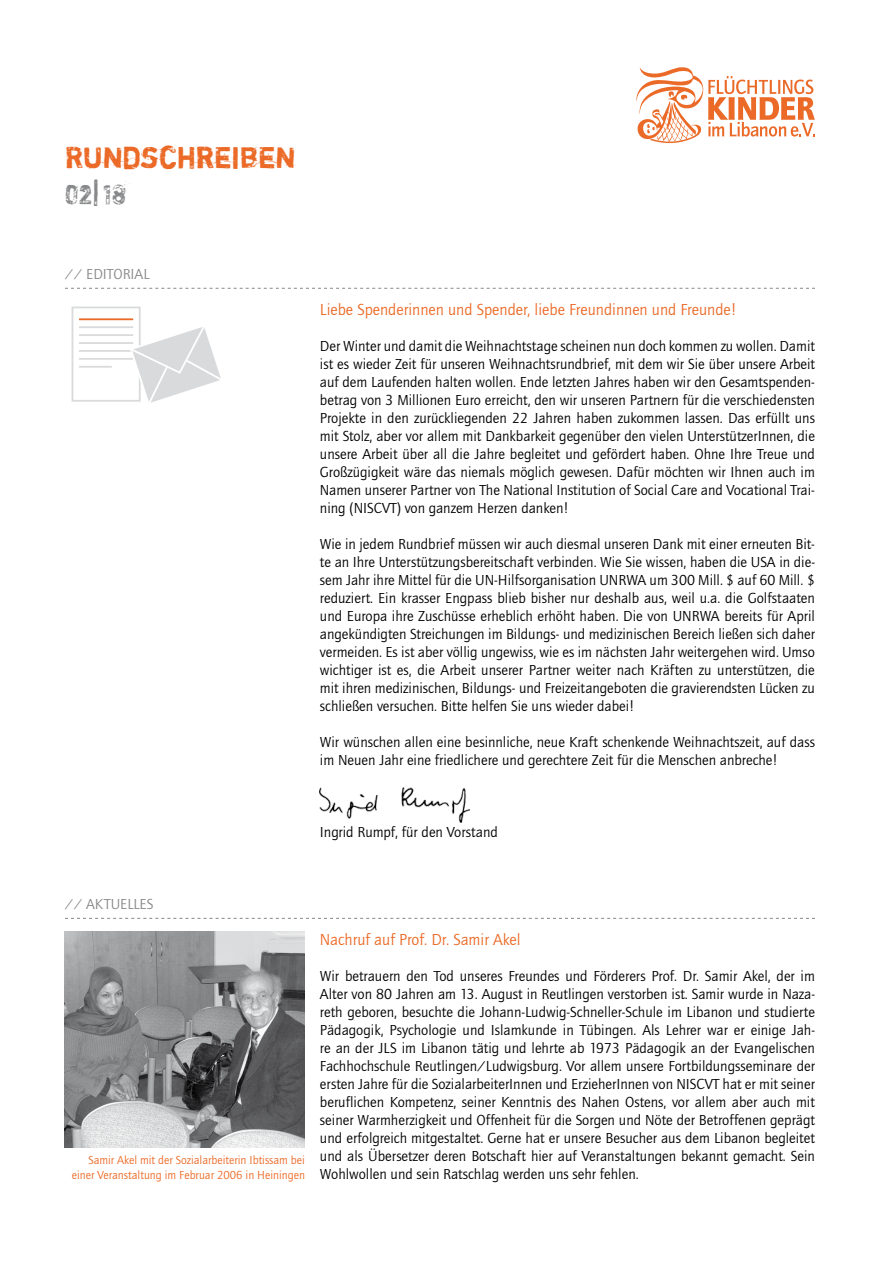
<style>
.page{position:relative;width:893px;height:1263px;background:#fff}
.page>*{position:absolute;margin:0;border:0;box-sizing:border-box;transform-origin:0 0}
.t1{font:30px "Shortcut";color:#eb6a27}
.t2{font:27px "Shortcut";color:#87888a}
.t3{font:16.5px "Quay Sans EFOP";color:#eb6a27}
.t4{font:15px/18px "Quay Sans EFOP";color:#000;text-align:justify}
.t5{font:15px "Quay Sans EFOP";color:#87888a}
.t6{font:12px/15px "Quay Sans EFOP";color:#eb6a27;text-align:right}
</style>
<div class="page">
<svg style="left:636px;top:67px;width:179px;height:76px"></svg>
<svg style="left:65px;top:288px;width:750px;height:1px"></svg>
<svg style="left:65px;top:918px;width:750px;height:1px"></svg>
<div style="left:72px;top:307px;width:69px;height:95px;border:2px solid #d9dadb"></div>
<hr style="left:79px;top:318px;width:54px;height:2px;background:#eb6a27">
<hr style="left:79px;top:326px;width:54px;height:2px;background:#d9dadb">
<hr style="left:79px;top:334px;width:54px;height:2px;background:#d9dadb">
<hr style="left:79px;top:342px;width:54px;height:2px;background:#d9dadb">
<hr style="left:79px;top:350px;width:54px;height:2px;background:#d9dadb">
<hr style="left:79px;top:358px;width:54px;height:2px;background:#d9dadb">
<hr style="left:79px;top:366px;width:33px;height:2px;background:#d9dadb">
<svg style="left:128px;top:323px;width:93px;height:80px"></svg>
<img style="left:320px;top:787px;width:150px;height:36px">
<img style="left:65px;top:931px;width:240px;height:216px">
<h1 class="t1" style="left:65px;top:139px;width:232px">RUNDSCHREIBEN</h1>
<h2 class="t2" style="left:65px;top:178px;width:63px">02|18</h2>
<p class="t5" style="left:65px;top:266px;width:86px">// EDITORIAL</p>
<p class="t3" style="left:320px;top:300px;width:418px">Liebe Spenderinnen und Spender, liebe Freundinnen und Freunde!</p>
<p class="t4" style="left:320px;top:337px;width:497px">Der Winter und damit die Weihnachtstage scheinen nun doch kommen zu wollen. Damit ist es wieder Zeit für unseren Weihnachtsrundbrief, mit dem wir Sie über unsere Arbeit auf dem Laufenden halten wollen. Ende letzten Jahres haben wir den Gesamtspenden&shy;betrag von 3 Millionen Euro erreicht, den wir unseren Partnern für die verschiedensten Projekte in den zurückliegenden 22 Jahren haben zukommen lassen. Das erfüllt uns mit Stolz, aber vor allem mit Dankbarkeit gegenüber den vielen UnterstützerInnen, die unsere Arbeit über all die Jahre begleitet und gefördert haben. Ohne Ihre Treue und Großzügigkeit wäre das niemals möglich gewesen. Dafür möchten wir Ihnen auch im Namen unserer Partner von The National Institution of Social Care and Vocational Trai&shy;ning (NISCVT) von ganzem Herzen danken!</p>
<p class="t4" style="left:320px;top:535px;width:497px">Wie in jedem Rundbrief müssen wir auch diesmal unseren Dank mit einer erneuten Bit&shy;te an Ihre Unterstützungsbereitschaft verbinden. Wie Sie wissen, haben die USA in die&shy;sem Jahr ihre Mittel für die UN-Hilfsorganisation UNRWA um 300 Mill. $ auf 60 Mill. $ reduziert. Ein krasser Engpass blieb bisher nur deshalb aus, weil u.a. die Golfstaaten und Europa ihre Zuschüsse erheblich erhöht haben. Die von UNRWA bereits für April angekündigten Streichungen im Bildungs- und medizinischen Bereich ließen sich daher vermeiden. Es ist aber völlig ungewiss, wie es im nächsten Jahr weitergehen wird. Umso wichtiger ist es, die Arbeit unserer Partner weiter nach Kräften zu unterstützen, die mit ihren medizinischen, Bildungs- und Freizeitangeboten die gravierendsten Lücken zu schließen versuchen. Bitte helfen Sie uns wieder dabei!</p>
<p class="t4" style="left:320px;top:733px;width:497px">Wir wünschen allen eine besinnliche, neue Kraft schenkende Weihnachtszeit, auf dass im Neuen Jahr eine friedlichere und gerechtere Zeit für die Menschen anbreche!</p>
<p class="t4" style="left:320px;top:823px;width:179px">Ingrid Rumpf, für den Vorstand</p>
<p class="t5" style="left:65px;top:896px;width:90px">// AKTUELLES</p>
<p class="t6" style="left:72px;top:1153px;width:235px">Samir Akel mit der Sozialarbeiterin Ibtissam bei einer Veranstaltung im Februar 2006 in Heiningen</p>
<p class="t3" style="left:320px;top:930px;width:202px">Nachruf auf Prof. Dr. Samir Akel</p>
<p class="t4" style="left:320px;top:967px;width:497px">Wir betrauern den Tod unseres Freundes und Förderers Prof. Dr. Samir Akel, der im Alter von 80 Jahren am 13. August in Reutlingen verstorben ist. Samir wurde in Naza&shy;reth geboren, besuchte die Johann-Ludwig-Schneller-Schule im Libanon und studierte Pädagogik, Psychologie und Islamkunde in Tübingen. Als Lehrer war er einige Jah&shy;re an der JLS im Libanon tätig und lehrte ab 1973 Pädagogik an der Evangelischen Fachhochschule Reutlingen/Ludwigsburg. Vor allem unsere Fortbildungsseminare der ersten Jahre für die SozialarbeiterInnen und ErzieherInnen von NISCVT hat er mit seiner beruflichen Kompetenz, seiner Kenntnis des Nahen Ostens, vor allem aber auch mit seiner Warmherzigkeit und Offenheit für die Sorgen und Nöte der Betroffenen geprägt und erfolgreich mitgestaltet. Gerne hat er unsere Besucher aus dem Libanon begleitet und als Übersetzer deren Botschaft hier auf Veranstaltungen bekannt gemacht. Sein Wohlwollen und sein Ratschlag werden uns sehr fehlen.</p>
</div>
